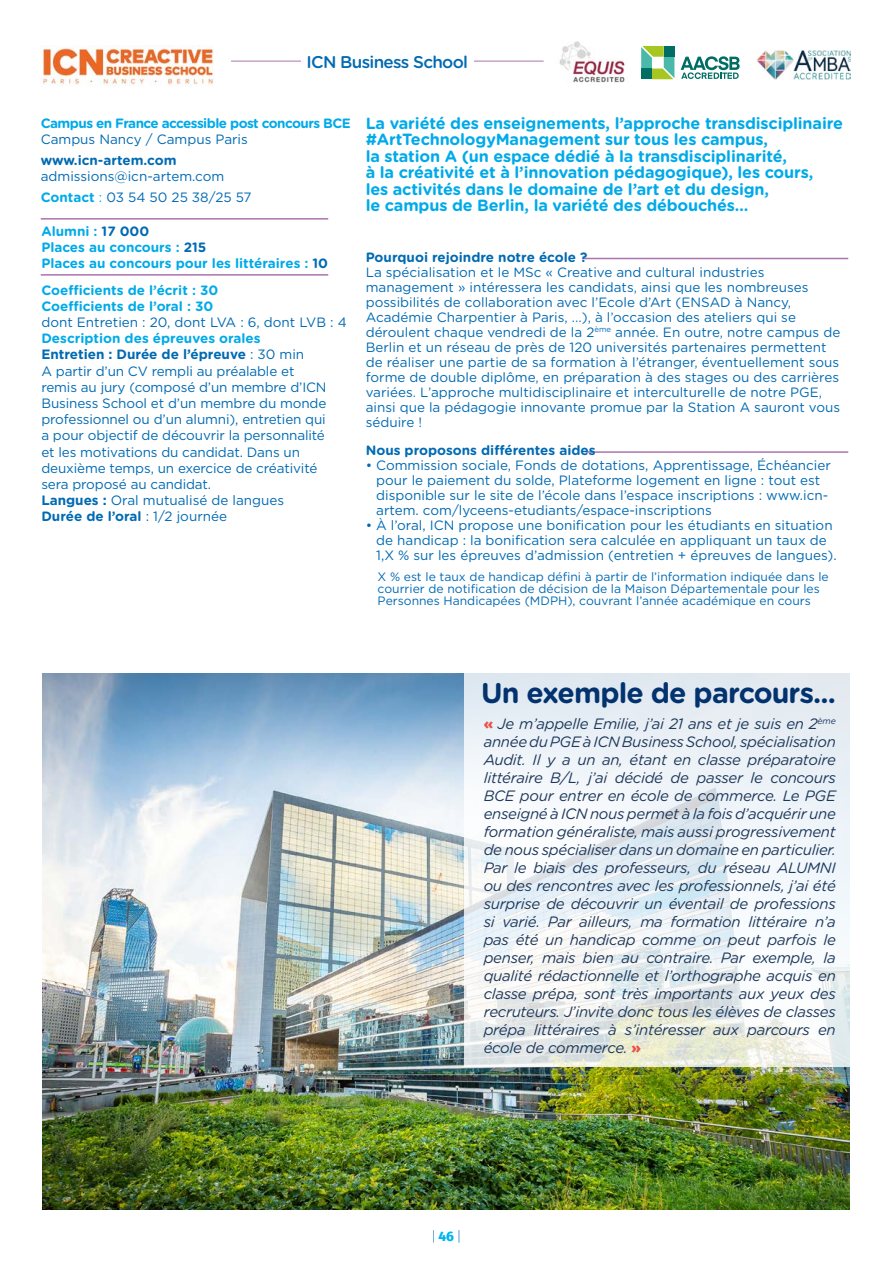
<style>
.page{position:relative;width:893px;height:1263px;background:#fff}
.page>*{position:absolute;margin:0;border:0;box-sizing:border-box;transform-origin:0 0}
.t1{font:700 28.5px "Gotham Rounded";letter-spacing:-.03em;color:#03336f}
.t2{font:500 16.95px "Gotham Rounded";letter-spacing:-.04em;color:#006ab3}
.t3{font:700 16.2px/16.5px "Gotham Rounded";letter-spacing:-.01em;color:#00aae9}
.t4{font:italic 15px/18px "Gotham Rounded";letter-spacing:-.02em;color:#1d385b;text-align:justify}
.t5{font:300 13.65px "Gotham Rounded";color:#006ab3}
.t6{font:13.5px/16.2px "Gotham";color:#006ab3}
.t7{font:13.5px/15px "Gotham Rounded";color:#006ab3}
.t8{font:700 13.5px/16.2px "Gotham Rounded";color:#00aae9}
.t9{font:700 13.5px "Gotham Rounded";color:#006ab3}
.t10{font:700 13.5px "Gotham Rounded";letter-spacing:-.04em;color:#00aae9}
.t11{font:12.15px/12px "Gotham";color:#006ab3}
.s1{font-family:"Gotham Rounded";font-weight:700;color:#00aae9}
.s2{color:#00aae9}
.s3{color:#006ab3}
.s4{font-weight:700}
.s5{font-family:"Gotham";font-weight:400}
.s6{font-family:"Gotham Rounded"}
.s7{font-family:"Gotham";font-weight:900;font-style:normal;color:#ea5045}
.s8{font-family:"Fira Sans";font-weight:800;color:#00b6ed}
</style>
<div class="page">
<hr style="left:582px;top:258px;width:266px;height:1px;background:#aa74b0">
<hr style="left:586px;top:451px;width:262px;height:2px;background:#aa74b0">
<hr style="left:41px;top:218px;width:287px;height:2px;background:#aa74b0">
<hr style="left:41px;top:274px;width:287px;height:2px;background:#aa74b0">
<img style="left:41px;top:46px;width:173px;height:40px">
<img style="left:756px;top:51px;width:94px;height:28px">
<svg style="left:641px;top:46px;width:33px;height:33px"></svg>
<div style="left:641px;top:69px;width:11px;height:10px;background:#006e63"></div>
<svg style="left:681px;top:56px;width:59px;height:23px"></svg>
<img style="left:559px;top:41px;width:66px;height:42px">
<hr style="left:231px;top:61px;width:313px;height:1px;background:#aa74b0">
<div style="left:301px;top:54px;width:173px;height:14px;background:#fff"></div>
<img style="left:43px;top:673px;width:806px;height:536px">
<svg style="left:464px;top:673px;width:386px;height:394px"></svg>
<p class="t2" style="left:307px;top:50px;width:163px">ICN Business School</p>
<p class="t10" style="left:41px;top:113px;width:312px">Campus en France accessible post concours BCE</p>
<p class="t6" style="left:41px;top:131px;width:209px">Campus Nancy / Campus Paris</p>
<p class="t9" style="left:41px;top:150px;width:137px">www.icn-artem.com</p>
<p class="t6" style="left:41px;top:166px;width:212px;line-height:20.7px">admissions@icn-artem.com<br><span class="s1">Contact</span> <span class="s2">:</span> 03 54 50 25 38/25 57</p>
<p class="t8" style="left:41px;top:222px;width:288px">Alumni : <span class="s3">17 000<br></span>Places au concours : <span class="s3">215<br></span>Places au concours pour les littéraires : <span class="s3">10</span></p>
<p class="t8" style="left:41px;top:281px;width:178px">Coefficients de l’écrit : 30<br>Coefficients de l’oral : 30</p>
<p class="t6" style="left:41px;top:314px;width:307px">dont Entretien : 20, dont LVA : 6, dont LVB : 4</p>
<p class="t8" style="left:41px;top:330px;width:221px">Description des épreuves orales</p>
<p class="t6" style="left:41px;top:346px;width:287px"><span class="s4">Entretien : Durée de l’épreuve</span> : 30 min<br>A partir d’un CV rempli au préalable et remis au jury (composé d’un membre d’ICN Business School et d’un membre du monde professionnel ou d’un alumni), entretien qui a pour objectif de découvrir la personnalité et les motivations du candidat. Dans un deuxième temps, un exercice de créativité sera proposé au candidat.<br><span class="s4">Langues :</span> Oral mutualisé de langues</p>
<p class="t9" style="left:41px;top:507px;width:187px">Durée de l’oral <span class="s5">: 1/2 journée</span></p>
<p class="t3" style="left:366px;top:114px;width:479px">La variété des enseignements, l’approche transdisciplinaire #ArtTechnologyManagement sur tous les campus,<br>la station A (un espace dédié à la transdisciplinarité,<br>à la créativité et à l’innovation pédagogique), les cours,<br>les activités dans le domaine de l’art et du design,<br>le campus de Berlin, la variété des débouchés…</p>
<p class="t9" style="left:366px;top:247px;width:223px">Pourquoi rejoindre notre école ?</p>
<p class="t7" style="left:366px;top:264px;width:476px">La spécialisation et le MSc « Creative and cultural industries management » intéressera les candidats, ainsi que les nombreuses possibilités de collaboration avec l’Ecole d’Art (ENSAD à Nancy, Académie Charpentier à Paris, ...), à l’occasion des ateliers qui se déroulent chaque vendredi de la 2<sup>ème</sup> année. En outre, notre campus de Berlin et un réseau de près de 120 universités partenaires permettent de réaliser une partie de sa formation à l’étranger, éventuellement sous forme de double diplôme, en préparation à des stages ou des carrières variées. L’approche multidisciplinaire et interculturelle de notre PGE, ainsi que la pédagogie innovante promue par la Station A sauront vous séduire !</p>
<p class="t9" style="left:366px;top:441px;width:231px">Nous proposons différentes aides</p>
<p class="t6" style="left:376px;top:458px;width:456px;line-height:15px;text-indent:-11px"><span class="s6">•</span> Commission sociale, Fonds de dotations, Apprentissage, Échéancier pour le paiement du solde, Plateforme logement en ligne : tout est disponible sur le site de l’école dans l’espace inscriptions : www.icn&shy;artem. com/lyceens-etudiants/espace-inscriptions</p>
<p class="t6" style="left:376px;top:518px;width:462px;line-height:15px;text-indent:-11px">• À l’oral, ICN propose une bonification pour les étudiants en situation de handicap : la bonification sera calculée en appliquant un taux de<br>1,X % sur les épreuves d’admission (entretien + épreuves de langues).</p>
<p class="t11" style="left:378px;top:570px;width:453px">X % est le taux de handicap défini à partir de l’information indiquée dans le courrier de notification de décision de la Maison Départementale pour les<br>Personnes Handicapées (MDPH), couvrant l’année académique en cours</p>
<h1 class="t1" style="left:481px;top:672px;width:356px">Un exemple de parcours...</h1>
<p class="t4" style="left:484px;top:714px;width:354px"><span class="s7">«</span> Je m’appelle Emilie, j’ai 21 ans et je suis en 2<sup>ème </sup>année du PGE à ICN Business School, spécialisation Audit. Il y a un an, étant en classe préparatoire littéraire B/L, j’ai décidé de passer le concours BCE pour entrer en école de commerce. Le PGE enseigné à ICN nous permet à la fois d’acquérir une formation généraliste, mais aussi progressivement de nous spécialiser dans un domaine en particulier.<br>Par le biais des professeurs, du réseau ALUMNI ou des rencontres avec les professionnels, j’ai été surprise de découvrir un éventail de professions si varié. Par ailleurs, ma formation littéraire n’a pas été un handicap comme on peut parfois le penser, mais bien au contraire. Par exemple, la qualité rédactionnelle et l’orthographe acquis en classe prépa, sont très importants aux yeux des recruteurs. J’invite donc tous les élèves de classes prépa littéraires à s’intéresser aux parcours en école de commerce. <span class="s7">»</span></p>
<p class="t5" style="left:432px;top:1227px;width:31px">| <span class="s8">46</span> |</p>
</div>
